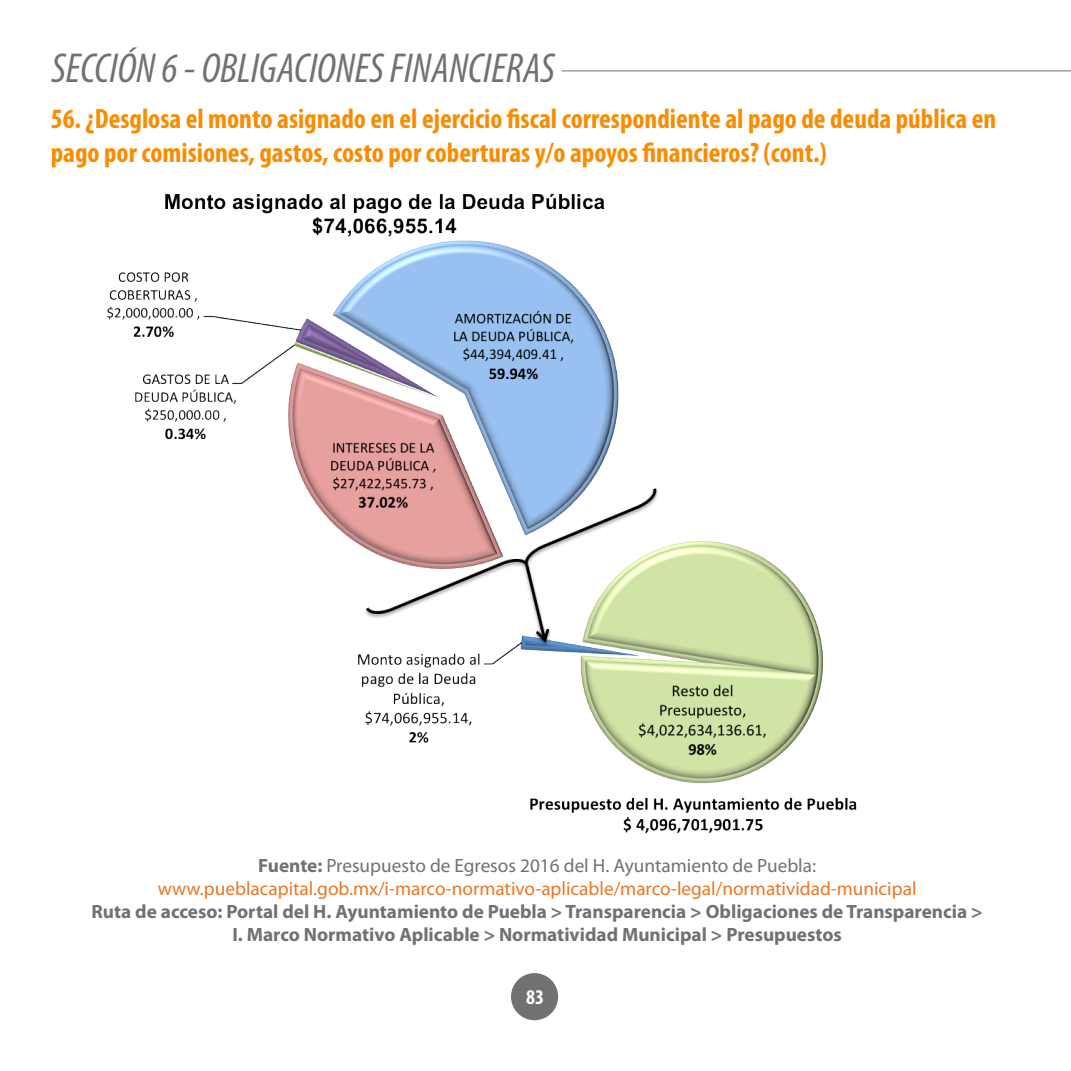
<style>
.page{position:relative;width:1071px;height:1071px;background:#fff}
.page>*{position:absolute;margin:0;border:0;box-sizing:border-box;transform-origin:0 0}
.t1{font:italic condensed 42px "Myriad Pro";color:#717172}
.t2{font:700 condensed 28px/33.6px "Myriad Pro";color:#f98c01}
.t3{font:700 condensed 21px "Myriad Pro";color:#fff}
.t4{font:700 19.25px "Myriad Pro";color:#717172}
.t5{font:19.25px "Myriad Pro";color:#e97726}
.t6{font:19.25px "Myriad Pro";color:#717172}
.s1{font-weight:700}
</style>
<div class="page">
<div style="left:511px;top:973px;width:47px;height:47px;background:#717172;border-radius:50%"></div>
<hr style="left:562px;top:70px;width:509px;height:1px;background:#717172">
<img style="left:107px;top:193px;width:750px;height:640px">
<p class="t1" style="left:52px;top:43px;width:505px">SECCIÓN 6 - OBLIGACIONES FINANCIERAS</p>
<p class="t2" style="left:51px;top:101px;width:947px">56. ¿Desglosa el monto asignado en el ejercicio fiscal correspondiente al pago de deuda pública en pago por comisiones, gastos, costo por coberturas y/o apoyos financieros? (cont.)</p>
<p class="t6" style="left:258px;top:854px;width:559px"><span class="s1">Fuente:</span> Presupuesto de Egresos 2016 del H. Ayuntamiento de Puebla:</p>
<p class="t5" style="left:158px;top:877px;width:760px">www.pueblacapital.gob.mx/i-marco-normativo-aplicable/marco-legal/normatividad-municipal</p>
<p class="t4" style="left:92px;top:899px;width:893px">Ruta de acceso: Portal del H. Ayuntamiento de Puebla &gt; Transparencia &gt; Obligaciones de Transparencia &gt;</p>
<p class="t4" style="left:232px;top:922px;width:611px">I. Marco Normativo Aplicable &gt; Normatividad Municipal &gt; Presupuestos</p>
<p class="t3" style="left:526px;top:984px;width:19px">83</p>
</div>
